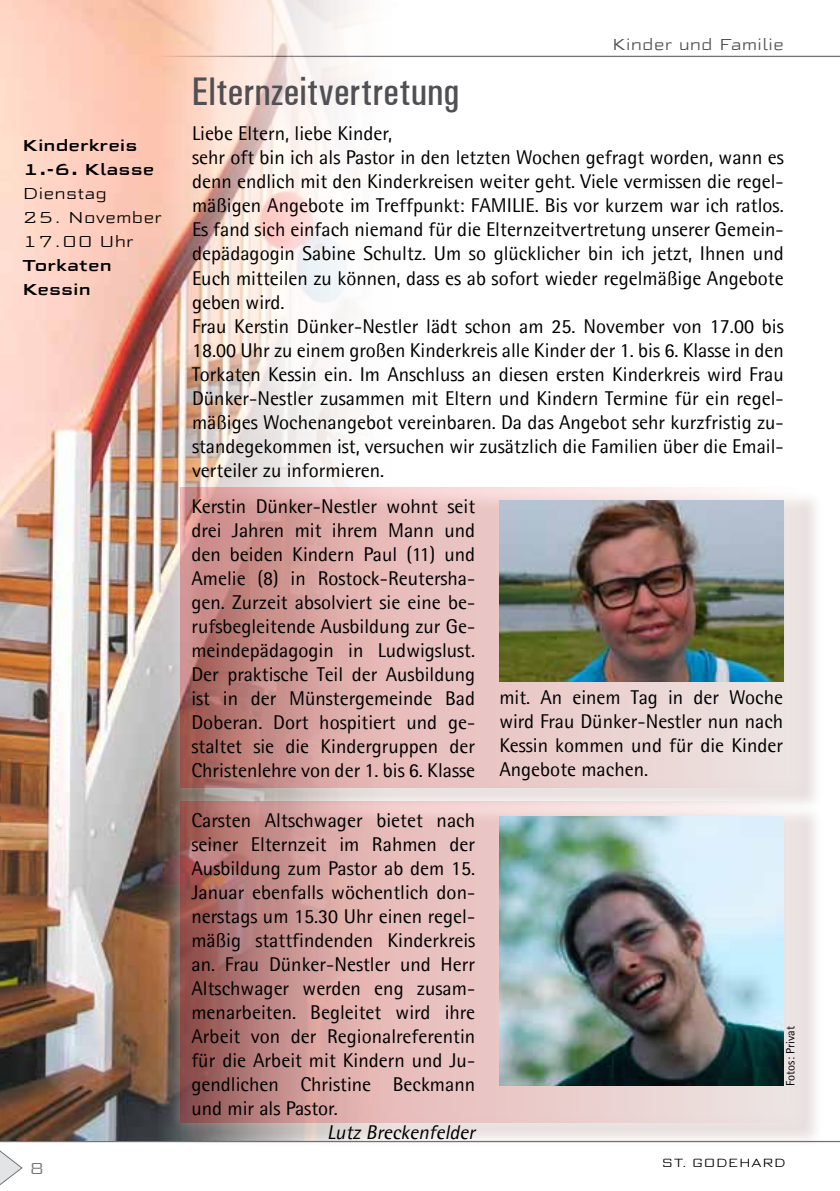
<style>
.page{position:relative;width:840px;height:1191px;background:#fff}
.page>*{position:absolute;margin:0;border:0;box-sizing:border-box;transform-origin:0 0}
.t1{font:500 condensed 40px "Univers";color:#504f53}
.t2{font:20px/24px "Agfa Rotis Semisans";color:#000;text-align:justify}
.t3{font:italic 20px "Agfa Rotis Semisans";color:#000}
.t4{font:500 16px/24px "Morris Sans Com";color:#000}
.t5{font:300 16px/24px "Morris Sans Com";color:#000}
.t6{font:300 16px "Morris Sans Com";color:#504f53}
.t7{font:300 16px "Morris Sans Com";color:#757378}
.t8{font:12px "Agfa Rotis Semisans";color:#000}
.t9{font:300 12px "Morris Sans Com";color:#000}
</style>
<div class="page">
<svg style="left:0;top:1140px;width:839px;height:46px"></svg>
<svg style="left:412px;top:55px;width:427px;height:2px"></svg>
<img style="left:0;top:0;width:412px;height:1141px">
<div style="left:167px;top:474px;width:644px;height:327px;background:#fff;opacity:.75"></div>
<svg style="left:180px;top:487px;width:618px;height:300px;background:#ddb4b2"></svg>
<img style="left:499px;top:501px;width:283px;height:180px">
<div style="left:183px;top:804px;width:640px;height:343px;background:#541700;opacity:.13"></div>
<div style="left:167px;top:788px;width:644px;height:347px;background:#fff;opacity:.75"></div>
<svg style="left:180px;top:801px;width:618px;height:322px;background:#d3a8a6"></svg>
<img style="left:499px;top:816px;width:283px;height:269px">
<p class="t4" style="left:23px;top:133px;width:133px">Kinderkreis<br>1.-6. Klasse</p>
<p class="t5" style="left:23px;top:180px;width:86px">Dienstag</p>
<p class="t5" style="left:23px;top:204px;width:141px">25. November<br>17.00 Uhr</p>
<p class="t4" style="left:23px;top:253px;width:91px">Torkaten<br>Kessin</p>
<p class="t7" style="left:29px;top:1157px;width:17px">8</p>
<p class="t6" style="left:611px;top:33px;width:174px">Kinder und Familie</p>
<h1 class="t1" style="left:191px;top:68px;width:269px">Elternzeitvertretung</h1>
<p class="t2" style="left:192px;top:121px;width:593px;text-align:left">Liebe Eltern, liebe Kinder,<br>sehr oft bin ich als Pastor in den letzten Wochen gefragt worden, wann es denn endlich mit den Kinderkreisen weiter geht. Viele vermissen die regel&shy;mäßigen Angebote im Treffpunkt: FAMILIE. Bis vor kurzem war ich ratlos.<br>Es fand sich einfach niemand für die Elternzeitvertretung unserer Gemein&shy;depädagogin Sabine Schultz. Um so glücklicher bin ich jetzt, Ihnen und Euch mitteilen zu können, dass es ab sofort wieder regelmäßige Angebote geben wird.<br>Frau Kerstin Dünker-Nestler lädt schon am 25. November von 17.00 bis 18.00 Uhr zu einem großen Kinderkreis alle Kinder der 1. bis 6. Klasse in den Torkaten Kessin ein. Im Anschluss an diesen ersten Kinderkreis wird Frau Dünker-Nestler zusammen mit Eltern und Kindern Termine für ein regel&shy;mäßiges Wochenangebot vereinbaren. Da das Angebot sehr kurzfristig zu&shy;standegekommen ist, versuchen wir zusätzlich die Familien über die Email&shy;verteiler zu informieren.</p>
<p class="t2" style="left:191px;top:494px;width:285px">Kerstin Dünker-Nestler wohnt seit drei Jahren mit ihrem Mann und den beiden Kindern Paul (11) und Amelie (8) in Rostock-Reutersha&shy;gen. Zurzeit absolviert sie eine be&shy;rufsbegleitende Ausbildung zur Ge&shy;meindepädagogin in Ludwigslust.<br>Der praktische Teil der Ausbildung ist in der Münstergemeinde Bad Doberan. Dort hospitiert und ge&shy;staltet sie die Kindergruppen der Christenlehre von der 1. bis 6. Klasse</p>
<p class="t2" style="left:191px;top:807px;width:285px">Carsten Altschwager bietet nach seiner Elternzeit im Rahmen der Ausbildung zum Pastor ab dem 15.<br>Januar ebenfalls wöchentlich don&shy;nerstags um 15.30 Uhr einen regel&shy;mäßig stattfindenden Kinderkreis an. Frau Dünker-Nestler und Herr Altschwager werden eng zusam&shy;menarbeiten. Begleitet wird ihre Arbeit von der Regionalreferentin für die Arbeit mit Kindern und Ju&shy;gendlichen Christine Beckmann und mir als Pastor.</p>
<p class="t3" style="left:327px;top:1120px;width:154px">Lutz Breckenfelder</p>
<p class="t2" style="left:499px;top:685px;width:285px">mit. An einem Tag in der Woche wird Frau Dünker-Nestler nun nach Kessin kommen und für die Kinder Angebote machen.</p>
<p class="t8" style="left:782px;top:1085px;width:61px;rotate:-90deg">Fotos: Privat</p>
<p class="t9" style="left:661px;top:1154px;width:122px">St. Gode hard</p>
</div>
